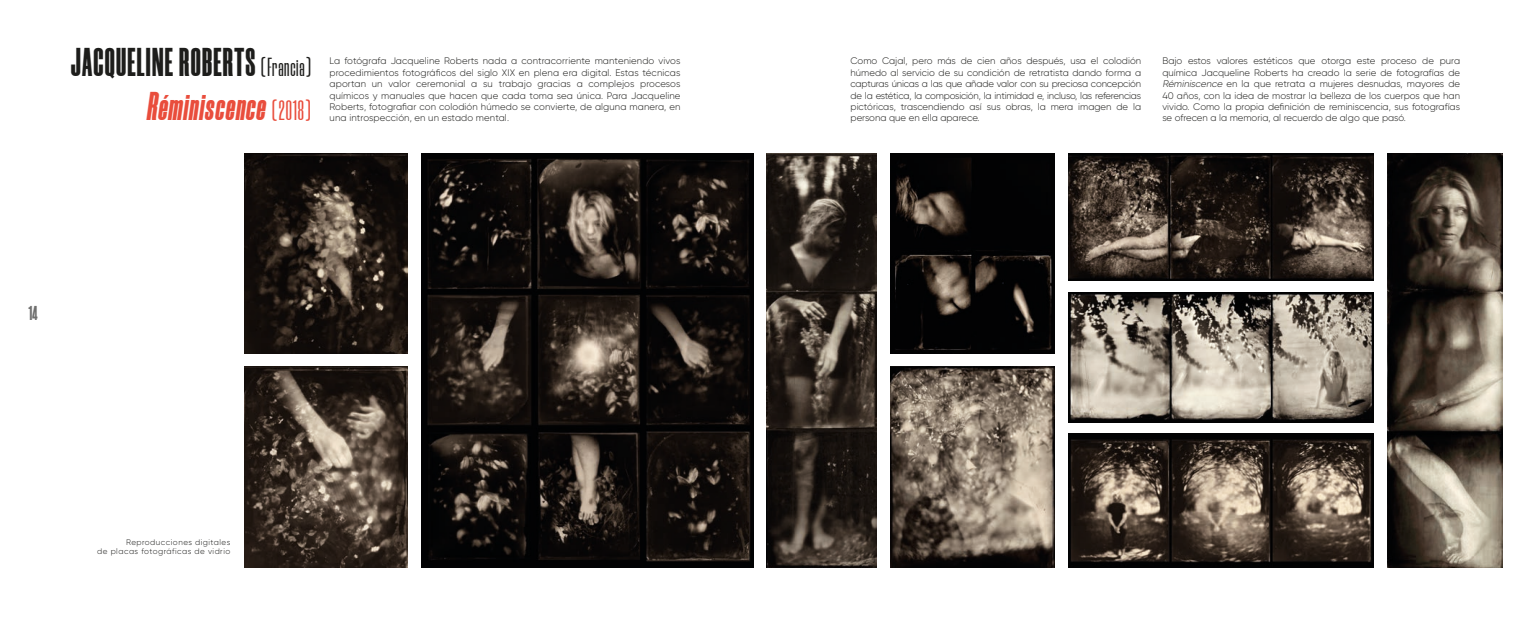
<style>
.page{position:relative;width:1531px;height:624px;background:#fff}
.page>*{position:absolute;margin:0;border:0;box-sizing:border-box;transform-origin:0 0}
.t1{font:900 40px "Morganite";letter-spacing:.03em;color:#1d1d1b}
.t2{font:italic 900 40px "Morganite";letter-spacing:.03em;color:#e94d3c}
.t3{font:900 20px "Morganite";color:#70706f}
.t4{font:300 9.5px/11.4px "Gilroy";color:#1d1d1b;text-align:justify}
.t5{font:300 8px/9.6px "Gilroy";letter-spacing:.06em;color:#1d1d1b;text-align:right}
.s1{font-weight:500;font-size:26px}
.s2{font-style:italic}
.s3{font-weight:500;font-style:normal;font-size:28px}
</style>
<div class="page">
<img style="left:244px;top:366px;width:164px;height:201px">
<img style="left:244px;top:153px;width:164px;height:201px">
<img style="left:421px;top:153px;width:332px;height:414px">
<img style="left:890px;top:366px;width:164px;height:201px">
<img style="left:890px;top:153px;width:164px;height:201px">
<img style="left:767px;top:153px;width:110px;height:414px">
<img style="left:1387px;top:153px;width:115px;height:414px">
<img style="left:1068px;top:292px;width:306px;height:130px">
<img style="left:1068px;top:434px;width:306px;height:133px">
<img style="left:1068px;top:153px;width:306px;height:128px">
<h1 class="t1" style="left:71px;top:41px;width:241px">JACQUELINE ROBERTS <span class="s1">(Francia)</span></h1>
<p class="t4" style="left:1162px;top:55px;width:299px">Bajo estos valores estéticos que otorga este proceso de pura química Jacqueline Roberts ha creado la serie de fotografías de <span class="s2">Réminiscence</span> en la que retrata a mujeres desnudas, mayores de 40 años, con la idea de mostrar la belleza de los cuerpos que han vivido. Como la propia definición de reminiscencia, sus fotografías se ofrecen a la memoria, al recuerdo de algo que pasó.</p>
<p class="t4" style="left:330px;top:55px;width:352px">La fotógrafa Jacqueline Roberts nada a contracorriente manteniendo vivos procedimientos fotográficos del siglo XIX en plena era digital. Estas técnicas aportan un valor ceremonial a su trabajo gracias a complejos procesos químicos y manuales que hacen que cada toma sea única. Para Jacqueline Roberts, fotografiar con colodión húmedo se convierte, de alguna manera, en una introspección, en un estado mental.</p>
<p class="t4" style="left:850px;top:55px;width:292px">Como Cajal, pero más de cien años después, usa el colodión húmedo al servicio de su condición de retratista dando forma a capturas únicas a las que añade valor con su preciosa concepción de la estética, la composición, la intimidad e, incluso, las referencias pictóricas, trascendiendo así sus obras, la mera imagen de la</p>
<h1 class="t2" style="left:147px;top:85px;width:165px">Réminiscence <span class="s3">(2018)</span></h1>
<p class="t4" style="left:850px;top:112px;width:131px">persona que en ella aparece.</p>
<h2 class="t3" style="left:28px;top:302px;width:11px">14</h2>
<p class="t5" style="left:97px;top:537px;width:135px">Reproducciones digitales<br>de placas fotográficas de vidrio</p>
</div>
